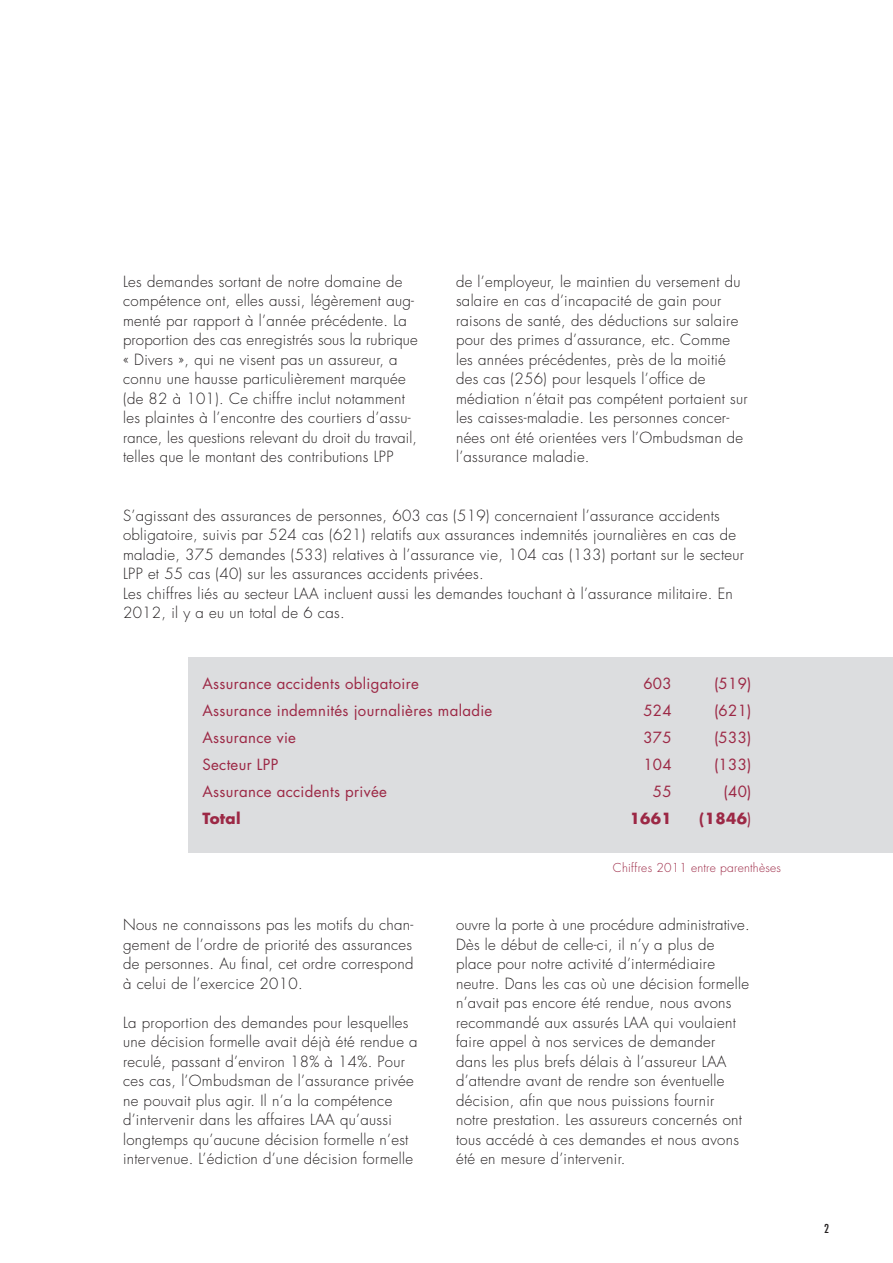
<style>
.page{position:relative;width:893px;height:1263px;background:#fff}
.page>*{position:absolute;margin:0;border:0;box-sizing:border-box;transform-origin:0 0}
.t1{font:300 15px/19.5px "Futura";letter-spacing:.02em;color:#231f20}
.t2{font:15px "Futura";letter-spacing:.02em;color:#9c2845}
.t3{font:700 15px "Futura";letter-spacing:.02em;color:#9c2845}
.t4{font:300 12px "Futura";letter-spacing:.02em;color:#9c2845}
.t5{font:condensed 12px "Futura";color:#231f20}
.s1{font-weight:400}
</style>
<div class="page">
<div style="left:189px;top:657px;width:704px;height:195px;background:#dcdddf"></div>
<p class="t1" style="left:123px;top:272px;width:296px">Les demandes sortant de notre domaine de compétence ont, elles aussi, légèrement aug&shy;menté par rapport à l’année précédente. La proportion des cas enregistrés sous la rubrique « Divers », qui ne visent pas un assureur, a connu une hausse particulièrement marquée (de 82 à 101). Ce chiffre inclut notamment les plaintes à l’encontre des courtiers d’assu&shy;rance, les questions relevant du droit du travail, telles que le montant des contributions LPP</p>
<p class="t1" style="left:456px;top:272px;width:293px">de l’employeur, le maintien du versement du salaire en cas d’incapacité de gain pour raisons de santé, des déductions sur salaire pour des primes d’assurance, etc. Comme les années précédentes, près de la moitié des cas (256) pour lesquels l’office de médiation n’était pas compétent portaient sur les caisses-maladie. Les personnes concer&shy;nées ont été orientées vers l’Ombudsman de l’assurance maladie.</p>
<p class="t1" style="left:123px;top:506px;width:622px">S’agissant des assurances de personnes, 603 cas (519) concernaient l’assurance accidents obligatoire, suivis par 524 cas (621) relatifs aux assurances indemnités journalières en cas de maladie, 375 demandes (533) relatives à l’assurance vie, 104 cas (133) portant sur le secteur LPP et 55 cas (40) sur les assurances accidents privées.<br>Les chiffres liés au secteur LAA incluent aussi les demandes touchant à l’assurance militaire. En 2012, il y a eu un total de 6 cas.</p>
<p class="t2" style="left:202px;top:673px;width:218px">Assurance accidents obligatoire</p>
<p class="t2" style="left:643px;top:673px;width:30px">603</p>
<p class="t2" style="left:714px;top:673px;width:39px">(519)</p>
<p class="t2" style="left:202px;top:700px;width:291px">Assurance indemnités journalières maladie</p>
<p class="t2" style="left:643px;top:700px;width:30px">524</p>
<p class="t2" style="left:714px;top:700px;width:39px">(621)</p>
<p class="t2" style="left:202px;top:727px;width:95px">Assurance vie</p>
<p class="t2" style="left:643px;top:727px;width:30px">375</p>
<p class="t2" style="left:714px;top:727px;width:39px">(533)</p>
<p class="t2" style="left:202px;top:754px;width:77px">Secteur LPP</p>
<p class="t2" style="left:643px;top:754px;width:30px">104</p>
<p class="t2" style="left:714px;top:754px;width:39px">(133)</p>
<p class="t2" style="left:202px;top:781px;width:186px">Assurance accidents privée</p>
<p class="t2" style="left:653px;top:781px;width:20px">55</p>
<p class="t2" style="left:724px;top:781px;width:29px">(40)</p>
<p class="t3" style="left:202px;top:807px;width:40px">Total</p>
<p class="t3" style="left:630px;top:807px;width:44px">1661</p>
<p class="t3" style="left:699px;top:807px;width:54px">(1846<span class="s1">)</span></p>
<p class="t1" style="left:123px;top:915px;width:292px;text-align:justify">Nous ne connaissons pas les motifs du chan&shy;gement de l’ordre de priorité des assurances de personnes. Au final, cet ordre correspond à celui de l’exercice 2010.</p>
<p class="t1" style="left:123px;top:1013px;width:296px">La proportion des demandes pour lesquelles une décision formelle avait déjà été rendue a reculé, passant d’environ 18% à 14%. Pour ces cas, l’Ombudsman de l’assurance privée ne pouvait plus agir. Il n’a la compétence d’intervenir dans les affaires LAA qu’aussi longtemps qu’aucune décision formelle n’est intervenue. L’édiction d’une décision formelle</p>
<p class="t4" style="left:613px;top:860px;width:169px">Chiffres 2011 entre parenthèses</p>
<p class="t1" style="left:456px;top:915px;width:295px">ouvre la porte à une procédure administrative.<br>Dès le début de celle-ci, il n’y a plus de place pour notre activité d’intermédiaire neutre. Dans les cas où une décision formelle n’avait pas encore été rendue, nous avons recommandé aux assurés LAA qui voulaient faire appel à nos services de demander<br>dans les plus brefs délais à l’assureur LAA d’attendre avant de rendre son éventuelle décision, afin que nous puissions fournir notre prestation. Les assureurs concernés ont tous accédé à ces demandes et nous avons été en mesure d’intervenir.</p>
<p class="t5" style="left:824px;top:1221px;width:6px">2</p>
</div>
